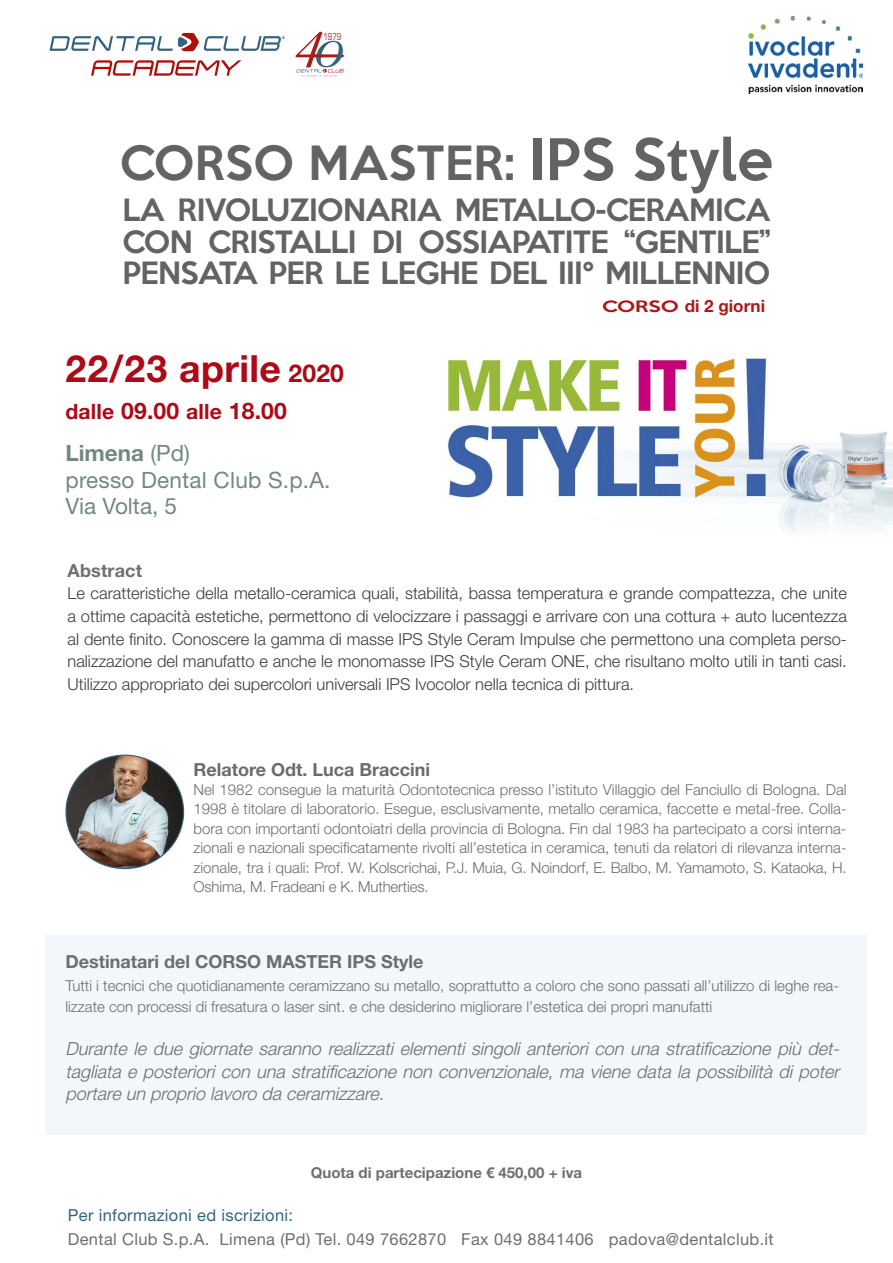
<style>
.page{position:relative;width:893px;height:1263px;background:#fff}
.page>*{position:absolute;margin:0;border:0;box-sizing:border-box;transform-origin:0 0}
.t1{font:italic 57.45px "Bodoni Svty Two OSITCTT";color:#ae1917}
.t2{font:500 43.2px "Keep Calm";letter-spacing:.01em;color:#646363}
.t3{font:700 37.5px "Helvetica Neue LT Std";letter-spacing:.01em;color:#af0917}
.t4{font:500 28.2px/31.8px "Keep Calm";letter-spacing:-.02em;color:#646363;text-align:justify}
.t5{font:700 22.95px "Helvetica Neue LT Std";letter-spacing:.01em;color:#af0917}
.t6{font:22.5px/26.2px "Helvetica Neue LT Std";letter-spacing:.01em;color:#718985}
.t7{font:italic 300 18px/22.5px "Helvetica Neue LT Std";color:#6d6d6c;text-align:justify}
.t8{font:700 18px "Helvetica Neue LT Std";color:#6d6d6c}
.t9{font:700 18px "Helvetica Neue LT Std";color:#6b6b6a}
.t10{font:700 18px "Helvetica Neue LT Std";letter-spacing:.01em;color:#706f6f}
.t11{font:700 17.1px "Helvetica Neue";color:#ae1917}
.t12{font:300 16.5px/22.5px "Helvetica Neue LT Std";color:#3c3c3b;text-align:justify}
.t13{font:16.5px "Helvetica Neue LT Std";letter-spacing:.02em;color:#706f6f}
.t14{font:16.5px "Helvetica Neue LT Std";letter-spacing:.02em;color:#33647e}
.t15{font:300 15px/19.5px "Helvetica Neue LT Std";color:#6d6d6c;text-align:justify}
.t16{font:700 15px "Helvetica Neue LT Std";color:#706f6f}
.t17{font:9.15px "Eurostile LT Std";color:#ae1917;scale:.71 1}
.s1{font-size:59.85px;color:#32657e}
.s2{font-size:52.5px}
.s3{font-size:24.6px}
.s4{font-size:21.15px}
.s5{font-weight:700}
.s6{font-family:"Keep Calm";font-weight:500;font-size:14.4px}
</style>
<div class="page">
<div style="left:45px;top:935px;width:822px;height:200px;background:#f2f7fb"></div>
<img style="left:447px;top:356px;width:446px;height:176px">
<img style="left:748px;top:17px;width:114px;height:76px">
<svg style="left:91px;top:60px;width:150px;height:16px"></svg>
<svg style="left:49px;top:33px;width:236px;height:18px"></svg>
<hr style="left:313px;top:54px;width:29px;height:3px;background:#ae1917">
<svg style="left:296px;top:69px;width:49px;height:8px"></svg>
<img style="left:66px;top:756px;width:118px;height:112px">
<h1 class="t1" style="left:298px;top:3px;width:47px">4<span class="s1">0</span></h1>
<p class="t17" style="left:323px;top:31px;width:27px">1979</p>
<h2 class="t2" style="left:120px;top:126px;width:655px">CORSO MASTER: <span class="s2">IPS Style</span></h2>
<h3 class="t4" style="left:123px;top:191px;width:649px">LA RIVOLUZIONARIA METALLO-CERAMICA CON CRISTALLI DI OSSIAPATITE “GENTILE” PENSATA PER LE LEGHE DEL III° MILLENNIO</h3>
<h3 class="t3" style="left:65px;top:346px;width:280px">22/23 aprile <span class="s3">2020</span></h3>
<h3 class="t5" style="left:65px;top:397px;width:223px"><span class="s4">dalle</span> 09.00 <span class="s4">alle</span> 18.00</h3>
<h3 class="t6" style="left:65px;top:440px;width:267px"><span class="s5">Limena</span> (Pd)<br>presso Dental Club S.p.A.<br>Via Volta, 5</h3>
<p class="t11" style="left:602px;top:296px;width:164px"><span class="s6">CORSO</span> di 2 giorni</p>
<p class="t10" style="left:67px;top:559px;width:76px">Abstract</p>
<p class="t12" style="left:67px;top:582px;width:781px">Le caratteristiche della metallo-ceramica quali, stabilità, bassa temperatura e grande compattezza, che unite a ottime capacità estetiche, permettono di velocizzare i passaggi e arrivare con una cottura + auto lucentezza al dente finito. Conoscere la gamma di masse IPS Style Ceram Impulse che permettono una completa perso&shy;nalizzazione del manufatto e anche le monomasse IPS Style Ceram ONE, che risultano molto utili in tanti casi.<br>Utilizzo appropriato dei supercolori universali IPS Ivocolor nella tecnica di pittura.</p>
<p class="t9" style="left:193px;top:758px;width:238px">Relatore Odt. Luca Braccini</p>
<p class="t15" style="left:193px;top:779px;width:655px">Nel 1982 consegue la maturità Odontotecnica presso l’istituto Villaggio del Fanciullo di Bologna. Dal 1998 è titolare di laboratorio. Esegue, esclusivamente, metallo ceramica, faccette e metal-free. Colla&shy;bora con importanti odontoiatri della provincia di Bologna. Fin dal 1983 ha partecipato a corsi interna&shy;zionali e nazionali specificatamente rivolti all’estetica in ceramica, tenuti da relatori di rilevanza interna&shy;zionale, tra i quali: Prof. W. Kolscrichai, P.J. Muia, G. Noindorf, E. Balbo, M. Yamamoto, S. Kataoka, H.<br>Oshima, M. Fradeani e K. Mutherties.</p>
<p class="t8" style="left:65px;top:951px;width:359px">Destinatari del CORSO MASTER IPS Style</p>
<p class="t15" style="left:65px;top:975px;width:775px;line-height:21px">Tutti i tecnici che quotidianamente ceramizzano su metallo, soprattutto a coloro che sono passati all’utilizzo di leghe rea&shy;lizzate con processi di fresatura o laser sint. e che desiderino migliorare l’estetica dei propri manufatti</p>
<p class="t7" style="left:65px;top:1037px;width:780px">Durante le due giornate saranno realizzati elementi singoli anteriori con una stratificazione più det&shy;tagliata e posteriori con una stratificazione non convenzionale, ma viene data la possibilità di poter portare un proprio lavoro da ceramizzare.</p>
<p class="t16" style="left:311px;top:1163px;width:273px">Quota di partecipazione € 450,00 + iva</p>
<p class="t14" style="left:68px;top:1205px;width:227px">Per informazioni ed iscrizioni:</p>
<p class="t13" style="left:68px;top:1229px;width:707px">Dental Club S.p.A. Limena (Pd) Tel. 049 7662870 Fax 049 8841406 padova@dentalclub.it</p>
</div>
